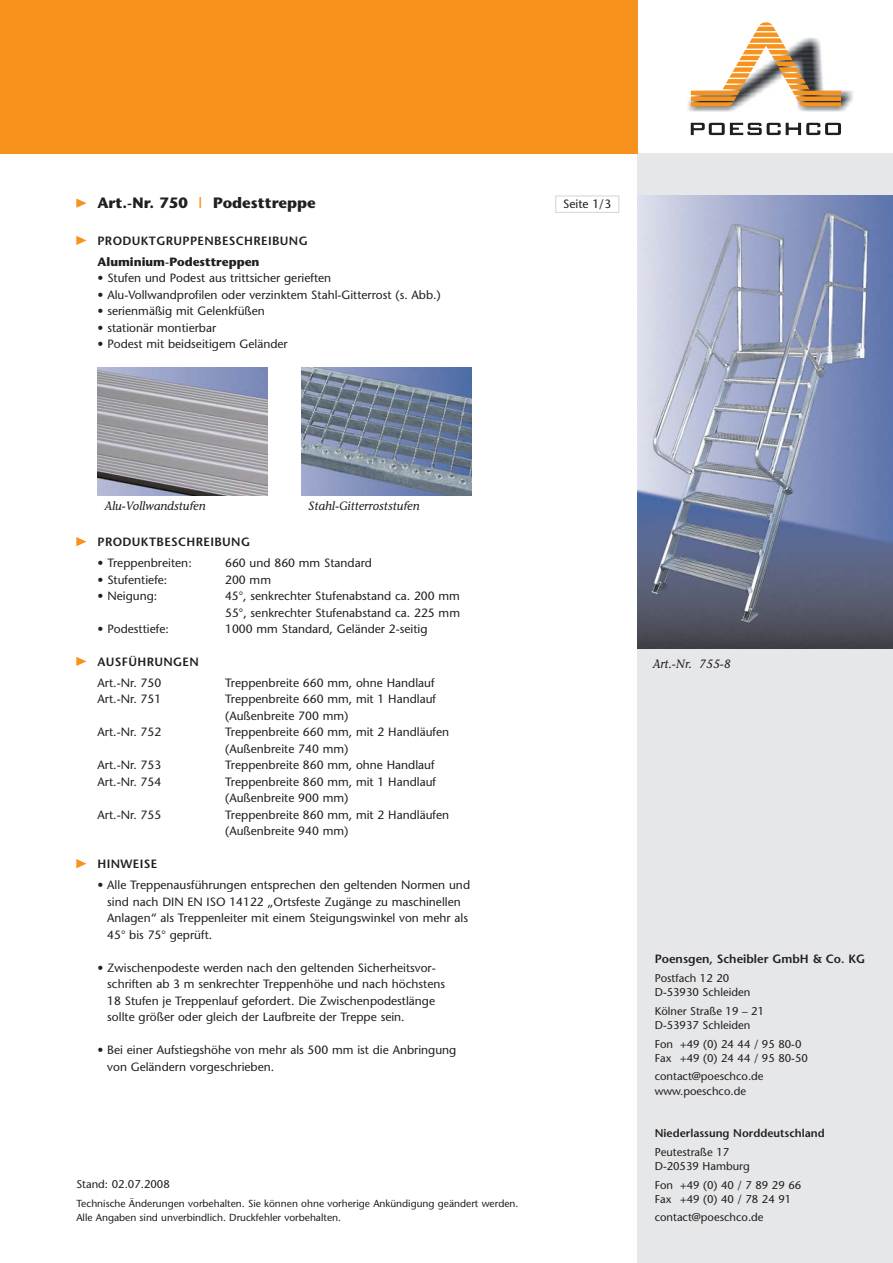
<style>
.page{position:relative;width:893px;height:1263px;background:#fff}
.page>*{position:absolute;margin:0;border:0;box-sizing:border-box;transform-origin:0 0}
.t1{font:700 15px "Stone Sans";color:#231f20}
.t2{font:12px/16.5px "Stone Sans";color:#231f20}
.t3{font:600 12px "Stone Sans";letter-spacing:.03em;color:#231f20}
.t4{font:italic 12px "Stone Informal";color:#231f20}
.t5{font:600 12px "Stone Sans";color:#231f20}
.t6{font:700 12px "Stone Sans";color:#231f20}
.t7{font:11.25px/14.2px "Stone Sans";color:#231f20}
.t8{font:600 11.25px "Stone Sans";color:#231f20}
.t9{font:10.2px/14.1px "Stone Sans";color:#231f20}
.s1{color:#f7931d}
</style>
<div class="page">
<img style="left:688px;top:90px;width:165px;height:21px">
<svg style="left:691px;top:123px;width:150px;height:12px"></svg>
<svg style="left:691px;top:22px;width:150px;height:84px"></svg>
<svg style="left:76px;top:859px;width:11px;height:9px"></svg>
<svg style="left:76px;top:657px;width:11px;height:9px"></svg>
<svg style="left:76px;top:537px;width:11px;height:9px"></svg>
<svg style="left:76px;top:236px;width:11px;height:9px"></svg>
<svg style="left:76px;top:199px;width:11px;height:9px"></svg>
<div style="left:638px;top:153px;width:255px;height:1110px;background:#e6e7e8"></div>
<img style="left:638px;top:196px;width:255px;height:453px">
<div style="left:0;top:0;width:638px;height:153px;background:#f7931d"></div>
<img style="left:98px;top:368px;width:170px;height:127px">
<img style="left:302px;top:368px;width:170px;height:127px">
<div style="left:555px;top:196px;width:64px;height:17px;border:1px solid #d1d3d4"></div>
<p class="t1" style="left:98px;top:197px;width:220px">Art.-Nr. 750 <span class="s1">|</span> Podesttreppe</p>
<p class="t3" style="left:98px;top:236px;width:212px">PRODUKTGRUPPENBESCHREIBUNG</p>
<p class="t6" style="left:98px;top:257px;width:163px">Aluminium-Podesttreppen</p>
<p class="t2" style="left:98px;top:271px;width:235px">• Stufen und Podest aus trittsicher gerieften</p>
<p class="t2" style="left:98px;top:288px;width:345px">• Alu-Vollwandprofilen oder verzinktem Stahl-Gitterrost (s. Abb.)</p>
<p class="t2" style="left:98px;top:304px;width:169px">• serienmäßig mit Gelenkfüßen</p>
<p class="t2" style="left:98px;top:321px;width:120px">• stationär montierbar</p>
<p class="t2" style="left:98px;top:337px;width:192px">• Podest mit beidseitigem Geländer</p>
<p class="t2" style="left:563px;top:197px;width:50px">Seite 1/3</p>
<p class="t4" style="left:104px;top:501px;width:103px">Alu-Vollwandstufen</p>
<p class="t4" style="left:309px;top:501px;width:112px">Stahl-Gitterroststufen</p>
<p class="t3" style="left:98px;top:537px;width:154px">PRODUKTBESCHREIBUNG</p>
<p class="t2" style="left:98px;top:556px;width:96px">• Treppenbreiten:</p>
<p class="t2" style="left:225px;top:556px;width:148px">660 und 860 mm Standard</p>
<p class="t2" style="left:98px;top:572px;width:71px">• Stufentiefe:</p>
<p class="t2" style="left:225px;top:572px;width:47px">200 mm</p>
<p class="t2" style="left:98px;top:589px;width:61px">• Neigung:</p>
<p class="t2" style="left:225px;top:589px;width:236px">45°, senkrechter Stufenabstand ca. 200 mm<br>55°, senkrechter Stufenabstand ca. 225 mm</p>
<p class="t2" style="left:98px;top:622px;width:73px">• Podesttiefe:</p>
<p class="t2" style="left:225px;top:622px;width:204px">1000 mm Standard, Geländer 2-seitig</p>
<p class="t3" style="left:98px;top:657px;width:103px">AUSFÜHRUNGEN</p>
<p class="t2" style="left:98px;top:676px;width:65px">Art.-Nr. 750</p>
<p class="t2" style="left:225px;top:676px;width:211px">Treppenbreite 660 mm, ohne Handlauf</p>
<p class="t2" style="left:98px;top:692px;width:65px">Art.-Nr. 751</p>
<p class="t2" style="left:225px;top:692px;width:212px">Treppenbreite 660 mm, mit 1 Handlauf (Außenbreite 700 mm)</p>
<p class="t2" style="left:98px;top:725px;width:65px">Art.-Nr. 752</p>
<p class="t2" style="left:225px;top:725px;width:225px">Treppenbreite 660 mm, mit 2 Handläufen (Außenbreite 740 mm)</p>
<p class="t2" style="left:98px;top:758px;width:65px">Art.-Nr. 753</p>
<p class="t2" style="left:225px;top:758px;width:211px">Treppenbreite 860 mm, ohne Handlauf</p>
<p class="t2" style="left:98px;top:775px;width:65px">Art.-Nr. 754</p>
<p class="t2" style="left:225px;top:775px;width:212px">Treppenbreite 860 mm, mit 1 Handlauf (Außenbreite 900 mm)</p>
<p class="t2" style="left:98px;top:808px;width:65px">Art.-Nr. 755</p>
<p class="t2" style="left:225px;top:808px;width:225px">Treppenbreite 860 mm, mit 2 Handläufen (Außenbreite 940 mm)</p>
<p class="t3" style="left:98px;top:859px;width:61px">HINWEISE</p>
<p class="t2" style="left:107px;top:878px;width:364px;text-indent:-10px">• Alle Treppenausführungen entsprechen den geltenden Normen und sind nach DIN EN ISO 14122 „Ortsfeste Zugänge zu maschinellen Anlagen“ als Treppenleiter mit einem Steigungswinkel von mehr als 45° bis 75° geprüft.</p>
<p class="t2" style="left:107px;top:960px;width:339px;text-indent:-10px">• Zwischenpodeste werden nach den geltenden Sicherheitsvor&shy;schriften ab 3 m senkrechter Treppenhöhe und nach höchstens 18 Stufen je Treppenlauf gefordert. Die Zwischenpodestlänge sollte größer oder gleich der Laufbreite der Treppe sein.</p>
<p class="t2" style="left:107px;top:1043px;width:351px;text-indent:-10px">• Bei einer Aufstiegshöhe von mehr als 500 mm ist die Anbringung von Geländern vorgeschrieben.</p>
<p class="t7" style="left:76px;top:1178px;width:95px">Stand: 02.07.2008</p>
<p class="t9" style="left:76px;top:1197px;width:444px">Technische Änderungen vorbehalten. Sie können ohne vorherige Ankündigung geändert werden.<br>Alle Angaben sind unverbindlich. Druckfehler vorbehalten.</p>
<p class="t4" style="left:653px;top:659px;width:79px">Art.-Nr. 755-8</p>
<p class="t5" style="left:655px;top:955px;width:212px">Poensgen, Scheibler GmbH &amp; Co. KG</p>
<p class="t7" style="left:655px;top:972px;width:97px">Postfach 12 20<br>D-53930 Schleiden</p>
<p class="t7" style="left:655px;top:1005px;width:111px">Kölner Straße 19 – 21<br>D-53937 Schleiden</p>
<p class="t7" style="left:655px;top:1038px;width:155px">Fon +49 (0) 24 44 / 95 80-0<br>Fax +49 (0) 24 44 / 95 80-50</p>
<p class="t7" style="left:655px;top:1070px;width:110px">contact@poeschco.de www.poeschco.de</p>
<p class="t8" style="left:655px;top:1129px;width:171px">Niederlassung Norddeutschland</p>
<p class="t7" style="left:655px;top:1146px;width:97px">Peutestraße 17<br>D-20539 Hamburg</p>
<p class="t7" style="left:655px;top:1179px;width:148px">Fon +49 (0) 40 / 7 89 29 66<br>Fax +49 (0) 40 / 78 24 91</p>
<p class="t7" style="left:655px;top:1211px;width:110px">contact@poeschco.de</p>
</div>
